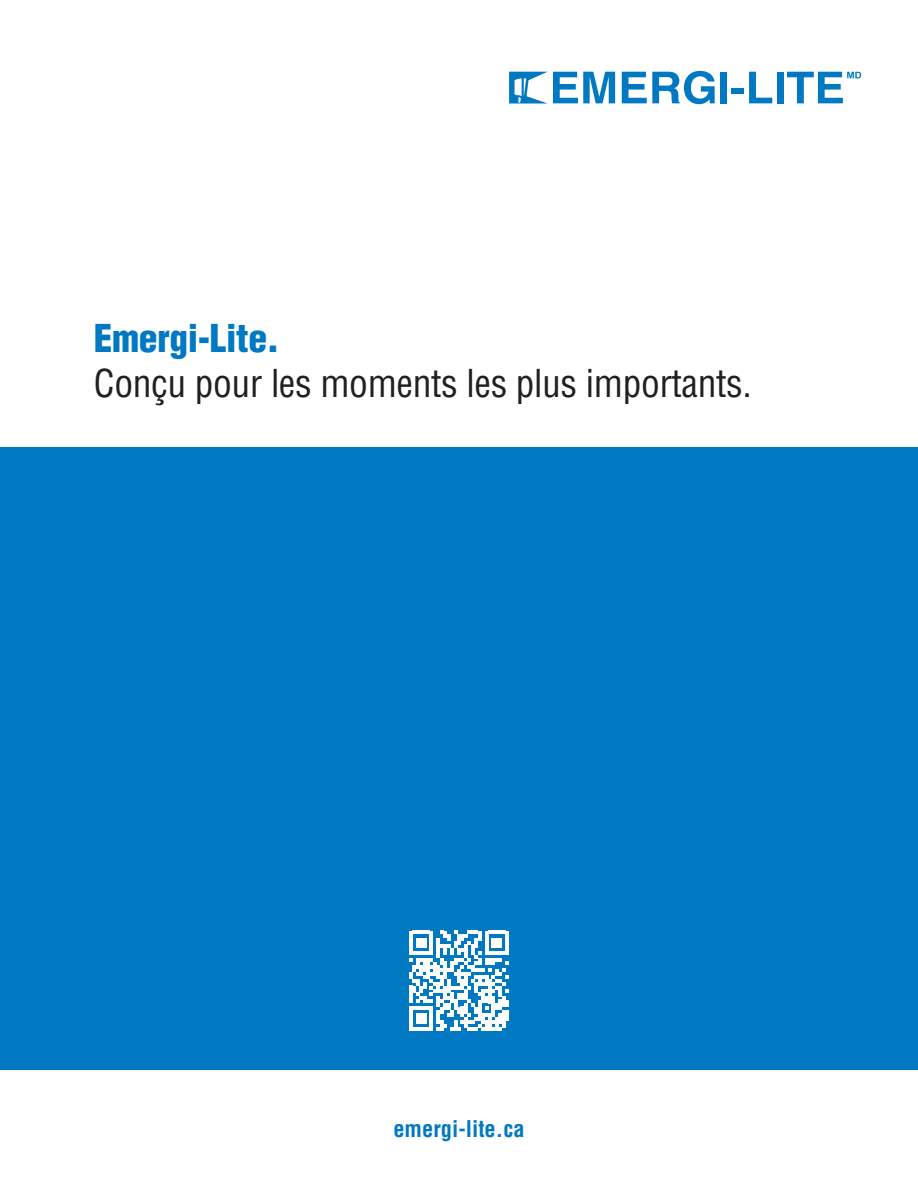
<style>
.page{position:relative;width:918px;height:1188px;background:#fff}
.page>*{position:absolute;margin:0;border:0;box-sizing:border-box;transform-origin:0 0}
.t1{font:condensed 37.5px "Helvetica LT Std";letter-spacing:-.01em;color:#231f20}
.t2{font:900 condensed 37.5px "Helvetica LT Std";letter-spacing:-.01em;color:#0079c2}
.t3{font:700 condensed 22.5px "Helvetica LT Std";color:#0079c2}
</style>
<div class="page">
<div style="left:0;top:447px;width:918px;height:623px;background:#0079c2"></div>
<svg style="left:409px;top:931px;width:100px;height:100px"></svg>
<svg style="left:509px;top:72px;width:106px;height:32px"></svg>
<svg style="left:622px;top:71px;width:93px;height:33px"></svg>
<div style="left:721px;top:72px;width:6px;height:31px;background:#0079c2"></div>
<div style="left:732px;top:88px;width:12px;height:6px;background:#0079c2"></div>
<svg style="left:749px;top:72px;width:23px;height:31px"></svg>
<div style="left:777px;top:72px;width:6px;height:31px;background:#0079c2"></div>
<svg style="left:787px;top:72px;width:74px;height:31px"></svg>
<p class="t2" style="left:94px;top:314px;width:187px">Emergi-Lite.</p>
<p class="t1" style="left:94px;top:359px;width:660px">Conçu pour les moments les plus importants.</p>
<p class="t3" style="left:393px;top:1114px;width:133px">emergi-lite.ca</p>
</div>
